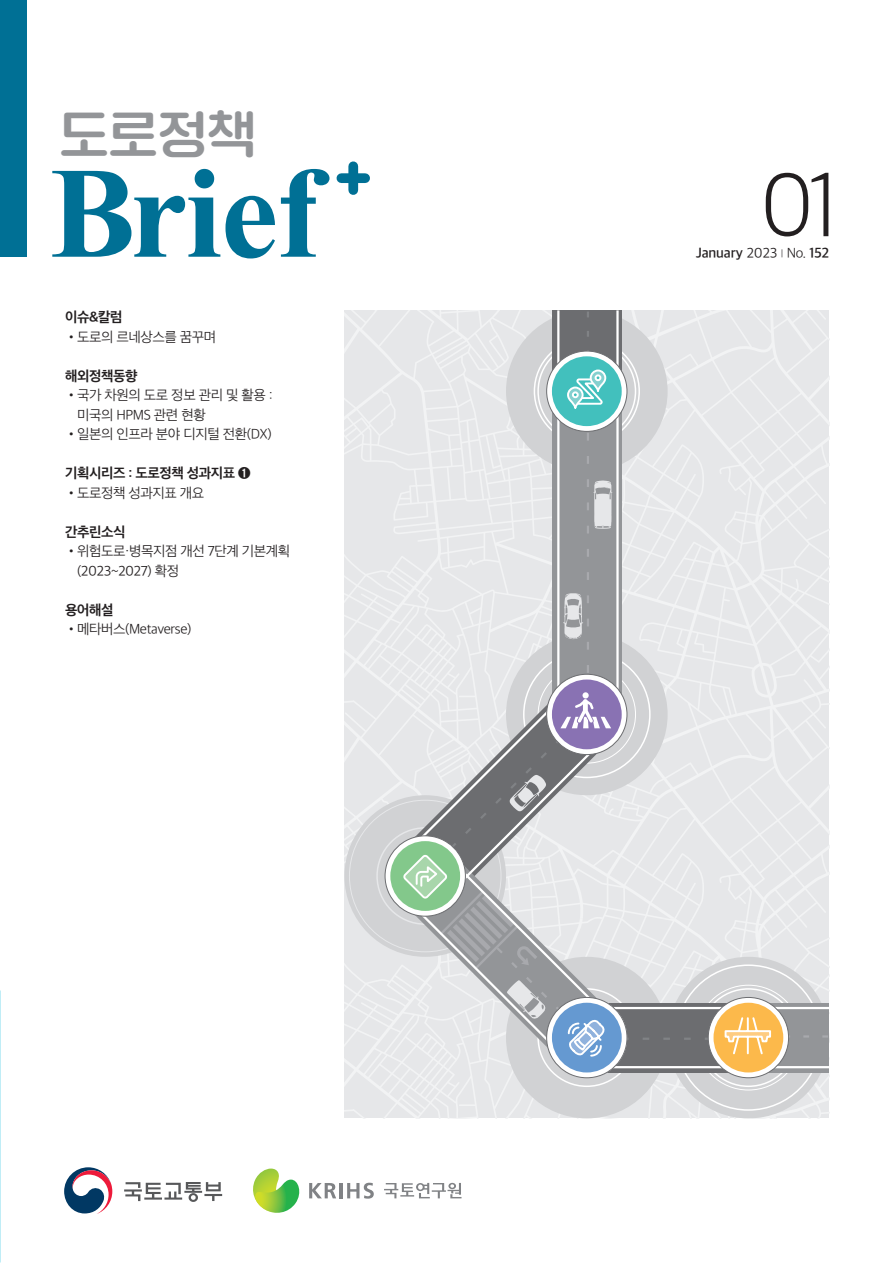
<style>
.page{position:relative;width:893px;height:1263px;background:#fff}
.page>*{position:absolute;margin:0;border:0;box-sizing:border-box;transform-origin:0 0}
.t1{font:87px "SD Gothic Neoa b Ult Lt";color:#231f20}
.t2{font:49.5px "SD Gyeokdong GL2 e Bd";color:#939598}
.t3{font:13.5px/19.5px "SD Gothic Neoa c Lt";letter-spacing:-.03em;color:#231f20}
.t4{font:13.5px "SD Gothic Neoa g Bd";letter-spacing:-.03em;color:#231f20}
.t5{font:13.5px "SD Gothic Neoa f Sm";letter-spacing:-.01em;color:#231f20}
.s1{font-family:"SD Gothic Neoa c Lt"}
.s2{font-family:"SD Gothic Neoa c Lt";font-size:9px}
</style>
<div class="page">
<svg style="left:344px;top:310px;width:485px;height:200px;background:#e7e8ea"></svg>
<svg style="left:344px;top:919px;width:485px;height:199px;background:#e7e8ea"></svg>
<svg style="left:799px;top:919px;width:8px;height:9px"></svg>
<svg style="left:344px;top:510px;width:485px;height:409px;background:#e7e8ea"></svg>
<svg style="left:393px;top:510px;width:35px;height:11px"></svg>
<div style="left:344px;top:795px;width:162px;height:162px;background:#d1d2d4;border-radius:50%"></div>
<div style="left:668px;top:957px;width:161px;height:161px;background:#d1d2d4;border-radius:50%"></div>
<div style="left:506px;top:634px;width:162px;height:161px;background:#d1d2d4;border-radius:50%"></div>
<div style="left:506px;top:310px;width:162px;height:162px;background:#d1d2d4;border-radius:50%"></div>
<div style="left:506px;top:957px;width:162px;height:161px;background:#d1d2d4;border-radius:50%"></div>
<svg style="left:64px;top:1167px;width:48px;height:47px"></svg>
<svg style="left:124px;top:1182px;width:98px;height:20px"></svg>
<svg style="left:384px;top:1183px;width:77px;height:15px"></svg>
<svg style="left:253px;top:1168px;width:47px;height:45px"></svg>
<svg style="left:309px;top:1183px;width:27px;height:15px"></svg>
<hr style="left:340px;top:1183px;width:3px;height:15px;background:#808285">
<svg style="left:347px;top:1183px;width:27px;height:16px"></svg>
<div style="left:552px;top:391px;width:70px;height:323px;background:#939598"></div>
<div style="left:587px;top:1003px;width:161px;height:69px;background:#6c6d70"></div>
<svg style="left:627px;top:1037px;width:81px;height:3px"></svg>
<div style="left:748px;top:1003px;width:81px;height:69px;background:#939598"></div>
<svg style="left:789px;top:1035px;width:39px;height:2px"></svg>
<div style="left:552px;top:310px;width:70px;height:81px;background:#6c6d70"></div>
<svg style="left:587px;top:312px;width:2px;height:25px"></svg>
<hr style="left:557px;top:310px;width:2px;height:381px;background:#fff">
<hr style="left:616px;top:310px;width:3px;height:381px;background:#fff">
<hr style="left:609px;top:1007px;width:220px;height:2px;background:#fff">
<hr style="left:609px;top:1066px;width:220px;height:2px;background:#fff">
<svg style="left:547px;top:351px;width:80px;height:80px"></svg>
<div style="left:546px;top:351px;width:81px;height:81px;border:1px solid #6c6d70;border-radius:50%"></div>
<div style="left:552px;top:356px;width:70px;height:70px;background:#42c0bd;border-radius:50%"></div>
<svg style="left:590px;top:369px;width:16px;height:23px"></svg>
<svg style="left:567px;top:387px;width:17px;height:22px"></svg>
<div style="left:595px;top:374px;width:6px;height:7px;border:2px solid #fff;border-radius:50%"></div>
<svg style="left:573px;top:375px;width:30px;height:31px"></svg>
<div style="left:572px;top:391px;width:7px;height:7px;border:2px solid #fff;border-radius:50%"></div>
<svg style="left:547px;top:674px;width:80px;height:80px"></svg>
<div style="left:552px;top:679px;width:70px;height:70px;background:#8972b3;border-radius:50%"></div>
<svg style="left:708px;top:997px;width:81px;height:81px"></svg>
<div style="left:708px;top:997px;width:81px;height:81px;border:1px solid #6c6d70;border-radius:50%"></div>
<div style="left:713px;top:1003px;width:70px;height:69px;background:#fcb94b;border-radius:50%"></div>
<svg style="left:724px;top:1017px;width:47px;height:38px"></svg>
<svg style="left:385px;top:836px;width:80px;height:80px"></svg>
<svg style="left:547px;top:997px;width:80px;height:81px"></svg>
<div style="left:552px;top:1003px;width:70px;height:69px;background:#6599d1;border-radius:50%"></div>
<svg style="left:563px;top:433px;width:49px;height:240px"></svg>
<svg style="left:393px;top:692px;width:218px;height:368px"></svg>
<div style="left:341px;top:173px;width:24px;height:10px;background:#007095"></div>
<div style="left:348px;top:166px;width:10px;height:24px;background:#007095"></div>
<svg style="left:52px;top:169px;width:277px;height:89px"></svg>
<div style="left:0;top:0;width:26px;height:256px;background:#007095"></div>
<p class="t2" style="left:60px;top:109px;width:198px">도로정책</p>
<p class="t4" style="left:65px;top:310px;width:59px">이슈&amp;칼럼</p>
<p class="t3" style="left:65px;top:327px;width:153px">•도로의 르네상스를 꿈꾸며</p>
<p class="t4" style="left:65px;top:369px;width:74px">해외정책동향</p>
<p class="t3" style="left:77px;top:385px;width:197px;text-indent:-12px">•국가 차원의 도로 정보 관리 및 활용 : 미국의 HPMS 관련 현황</p>
<p class="t3" style="left:65px;top:424px;width:208px">•일본의 인프라 분야 디지털 전환(DX)</p>
<p class="t4" style="left:65px;top:466px;width:187px">기획시리즈 : 도로정책 성과지표 ➊</p>
<p class="t3" style="left:65px;top:483px;width:141px">•도로정책 성과지표 개요</p>
<p class="t4" style="left:65px;top:525px;width:62px">간추린소식</p>
<p class="t3" style="left:77px;top:541px;width:215px;text-indent:-12px">•위험도로·병목지점 개선 7단계 기본계획 (2023~2027) 확정</p>
<p class="t4" style="left:65px;top:603px;width:50px">용어해설</p>
<p class="t3" style="left:65px;top:619px;width:128px">•메타버스(Metaverse)</p>
<p class="t1" style="left:758px;top:162px;width:85px">01</p>
<p class="t5" style="left:696px;top:246px;width:135px">January <span class="s1">2023</span> <span class="s2">|</span> <span class="s1">No.</span> 152</p>
</div>
